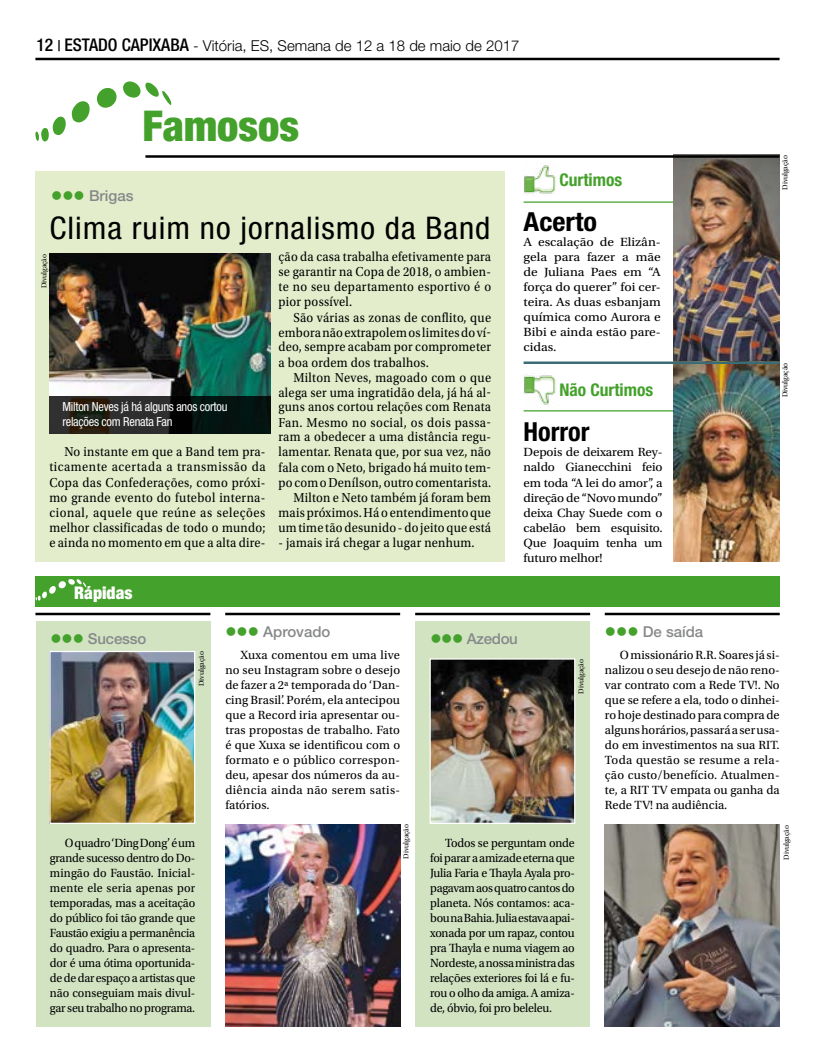
<style>
.page{position:relative;width:815px;height:1063px;background:#fff}
.page>*{position:absolute;margin:0;border:0;box-sizing:border-box;transform-origin:0 0}
.t1{font:900 condensed 42.5px "Helvetica Neue LT Pro";color:#44a12b}
.t2{font:condensed 31.25px "Helvetica Neue LT Pro";letter-spacing:.03em;color:#000;scale:1.05 1}
.t3{font:700 condensed 26.25px "Helvetica Neue LT Pro";color:#000;scale:1.08 1}
.t4{font:700 condensed 26.25px "Helvetica Neue LT Pro";color:#000}
.t5{font:700 condensed 17.5px "Helvetica Neue LT Pro";color:#44a12b}
.t6{font:900 condensed 17.5px "Helvetica Neue LT Pro";color:#fff}
.t7{font:300 15px "Helvetica Neue LT Pro";color:#000}
.t8{font:500 15px "Helvetica Neue LT Pro";color:#86888a}
.t9{font:13.62px/15px "Utopia Std";letter-spacing:.02em;color:#000;text-align:justify;scale:.92 1}
.t10{font:12.5px/15px "Utopia Std";letter-spacing:-.005em;color:#000;text-align:justify;scale:.96 1}
.t11{font:12.5px/15px "Utopia Std";letter-spacing:-.005em;color:#000;text-align:justify}
.t12{font:12.5px/15px "Utopia Std";letter-spacing:-.005em;color:#000;text-align:justify;scale:1.04 1}
.t13{font:12.5px/15px "Utopia Std";letter-spacing:-.005em;color:#000;text-align:justify;scale:1.08 1}
.t14{font:condensed 12.5px/15px "Helvetica Neue LT Pro";letter-spacing:-.02em;color:#fff}
.t15{font:7.5px "Utopia Std Subh";letter-spacing:-.01em;color:#000}
.s1{font-weight:500;font-stretch:condensed;font-size:17.5px}
.s2{font-weight:500;font-stretch:condensed}
.s3{color:#44a12b}
</style>
<div class="page">
<hr style="left:35px;top:58px;width:745px;height:2px;background:#000">
<img style="left:673px;top:158px;width:107px;height:203px">
<hr style="left:524px;top:410px;width:174px;height:1px;background:#44a12b">
<img style="left:673px;top:364px;width:107px;height:197px">
<div style="left:36px;top:171px;width:469px;height:390px;background:#e3edcb"></div>
<hr style="left:524px;top:201px;width:149px;height:2px;background:#44a12b">
<img style="left:524px;top:165px;width:32px;height:29px">
<div style="left:36px;top:621px;width:174px;height:405px;background:#d2e3c2"></div>
<div style="left:415px;top:621px;width:175px;height:405px;background:#d2e3c2"></div>
<hr style="left:35px;top:613px;width:175px;height:2px;background:#000">
<hr style="left:225px;top:613px;width:175px;height:2px;background:#000">
<hr style="left:605px;top:613px;width:175px;height:2px;background:#000">
<hr style="left:415px;top:613px;width:175px;height:2px;background:#000">
<img style="left:524px;top:375px;width:32px;height:30px">
<div style="left:35px;top:576px;width:745px;height:30px;background:#44a12b"></div>
<svg style="left:36px;top:579px;width:50px;height:22px"></svg>
<hr style="left:524px;top:361px;width:256px;height:3px;background:#3b6b74">
<img style="left:51px;top:653px;width:142px;height:169px">
<div style="left:49px;top:651px;width:146px;height:173px;border:1px solid #fff"></div>
<img style="left:225px;top:824px;width:175px;height:202px">
<img style="left:605px;top:824px;width:175px;height:202px">
<img style="left:50px;top:254px;width:220px;height:142px">
<svg style="left:35px;top:81px;width:136px;height:61px"></svg>
<img style="left:432px;top:660px;width:141px;height:162px">
<div style="left:430px;top:658px;width:145px;height:166px;border:1px solid #fff"></div>
<hr style="left:145px;top:155px;width:635px;height:3px;background:#000">
<svg style="left:50px;top:396px;width:221px;height:38px"></svg>
<p class="t7" style="left:36px;top:37px;width:484px"><span class="s1">12</span> <span class="s2">|</span> <span class="s1">ESTADO CAPIXABA</span> - Vitória, ES, Semana de 12 a 18 de maio de 2017</p>
<h1 class="t1" style="left:142px;top:100px;width:158px">Famosos</h1>
<p class="t8" style="left:51px;top:187px;width:84px"><span class="s3">●●●</span> Brigas</p>
<h2 class="t2" style="left:49px;top:210px;width:422px">Clima ruim no jornalismo da Band</h2>
<p class="t15" style="left:40px;top:288px;width:36px;rotate:-90deg">Divulgação</p>
<p class="t14" style="left:62px;top:399px;width:167px">Milton Neves já há alguns anos cortou relações com Renata Fan</p>
<p class="t9" style="left:49px;top:445px;width:237px;text-indent:15px">No instante em que a Band tem pra&shy;ticamente acertada a transmissão da Copa das Confederações, como próxi&shy;mo grande evento do futebol interna&shy;cional, aquele que reúne as seleções melhor classificadas de todo o mundo; e ainda no momento em que a alta dire-</p>
<p class="t9" style="left:279px;top:250px;width:233px">ção da casa trabalha efetivamente para se garantir na Copa de 2018, o ambien&shy;te no seu departamento esportivo é o pior possível.</p>
<p class="t9" style="left:279px;top:310px;width:233px;text-indent:15px">São várias as zonas de conflito, que embora não extrapolem os limites do ví&shy;deo, sempre acabam por comprometer a boa ordem dos trabalhos.</p>
<p class="t9" style="left:279px;top:370px;width:233px;text-align:right">Milton Neves, magoado com o que alega ser uma ingratidão dela, já há al&shy;guns anos cortou relações com Renata Fan. Mesmo no social, os dois passa&shy;ram a obedecer a uma distância regu&shy;lamentar. Renata que, por sua vez, não fala com o Neto, brigado há muito tem&shy;po com o Denílson, outro comentarista.<br>Milton e Neto também já foram bem mais próximos. Há o entendimento que um time tão desunido - do jeito que está</p>
<p class="t9" style="left:279px;top:535px;width:215px">- jamais irá chegar a lugar nenhum.</p>
<p class="t6" style="left:74px;top:582px;width:60px">Rápidas</p>
<p class="t5" style="left:559px;top:170px;width:64px">Curtimos</p>
<h3 class="t3" style="left:524px;top:206px;width:70px">Acerto</h3>
<p class="t13" style="left:524px;top:235px;width:129px">A escalação de Elizân&shy;gela para fazer a mãe de Juliana Paes em “A força do querer” foi cer&shy;teira. As duas esbanjam química como Aurora e Bibi e ainda estão pare&shy;cidas.</p>
<p class="t5" style="left:559px;top:380px;width:95px">Não Curtimos</p>
<h3 class="t4" style="left:524px;top:416px;width:68px">Horror</h3>
<p class="t12" style="left:524px;top:445px;width:135px">Depois de deixarem Rey&shy;naldo Gianecchini feio em toda “A lei do amor”, a direção de “Novo mundo” deixa Chay Suede com o cabelão bem esquisito.<br>Que Joaquim tenha um futuro melhor!</p>
<p class="t8" style="left:51px;top:630px;width:97px"><span class="s3">●●●</span> Sucesso</p>
<p class="t8" style="left:225px;top:622px;width:107px"><span class="s3">●●●</span> Aprovado</p>
<p class="t8" style="left:605px;top:622px;width:100px"><span class="s3">●●●</span> De saída</p>
<p class="t8" style="left:430px;top:630px;width:89px"><span class="s3">●●●</span> Azedou</p>
<p class="t15" style="left:781px;top:190px;width:36px;rotate:-90deg">Divulgação</p>
<p class="t15" style="left:781px;top:397px;width:36px;rotate:-90deg">Divulgação</p>
<p class="t15" style="left:197px;top:686px;width:36px;rotate:-90deg">Divulgação</p>
<p class="t11" style="left:225px;top:648px;width:176px;text-indent:15px">Xuxa comentou em uma live no seu Instagram sobre o desejo de fazer a 2ª temporada do ‘Dan&shy;cing Brasil’. Porém, ela antecipou que a Record iria apresentar ou&shy;tras propostas de trabalho. Fato é que Xuxa se identificou com o formato e o público correspon&shy;deu, apesar dos números da au&shy;diência ainda não serem satis&shy;fatórios.</p>
<p class="t11" style="left:605px;top:648px;width:176px;text-indent:15px">O missionário R.R. Soares já si&shy;nalizou o seu desejo de não reno&shy;var contrato com a Rede TV!. No que se refere a ela, todo o dinhei&shy;ro hoje destinado para compra de alguns horários, passará a ser usa&shy;do em investimentos na sua RIT.<br>Toda questão se resume a rela&shy;ção custo/benefício. Atualmen&shy;te, a RIT TV empata ou ganha da Rede TV! na audiência.</p>
<p class="t15" style="left:577px;top:694px;width:36px;rotate:-90deg">Divulgação</p>
<p class="t15" style="left:402px;top:859px;width:36px;rotate:-90deg">Divulgação</p>
<p class="t10" style="left:50px;top:835px;width:153px;text-indent:15px">O quadro ‘Ding Dong’ é um grande sucesso dentro do Do&shy;mingão do Faustão. Inicial&shy;mente ele seria apenas por temporadas, mas a aceitação do público foi tão grande que Faustão exigiu a permanência do quadro. Para o apresenta&shy;dor é uma ótima oportunida&shy;de de dar espaço a artistas que não conseguiam mais divul&shy;gar seu trabalho no programa.</p>
<p class="t10" style="left:430px;top:835px;width:152px;text-indent:15px">Todos se perguntam onde foi parar a amizade eterna que Julia Faria e Thayla Ayala pro&shy;pagavam aos quatro cantos do planeta. Nós contamos: aca&shy;bou na Bahia. Julia estava apai&shy;xonada por um rapaz, contou pra Thayla e numa viagem ao Nordeste, a nossa ministra das relações exteriores foi lá e fu&shy;rou o olho da amiga. A amiza&shy;de, óbvio, foi pro beleleu.</p>
<p class="t15" style="left:782px;top:860px;width:36px;rotate:-90deg">Divulgação</p>
</div>
